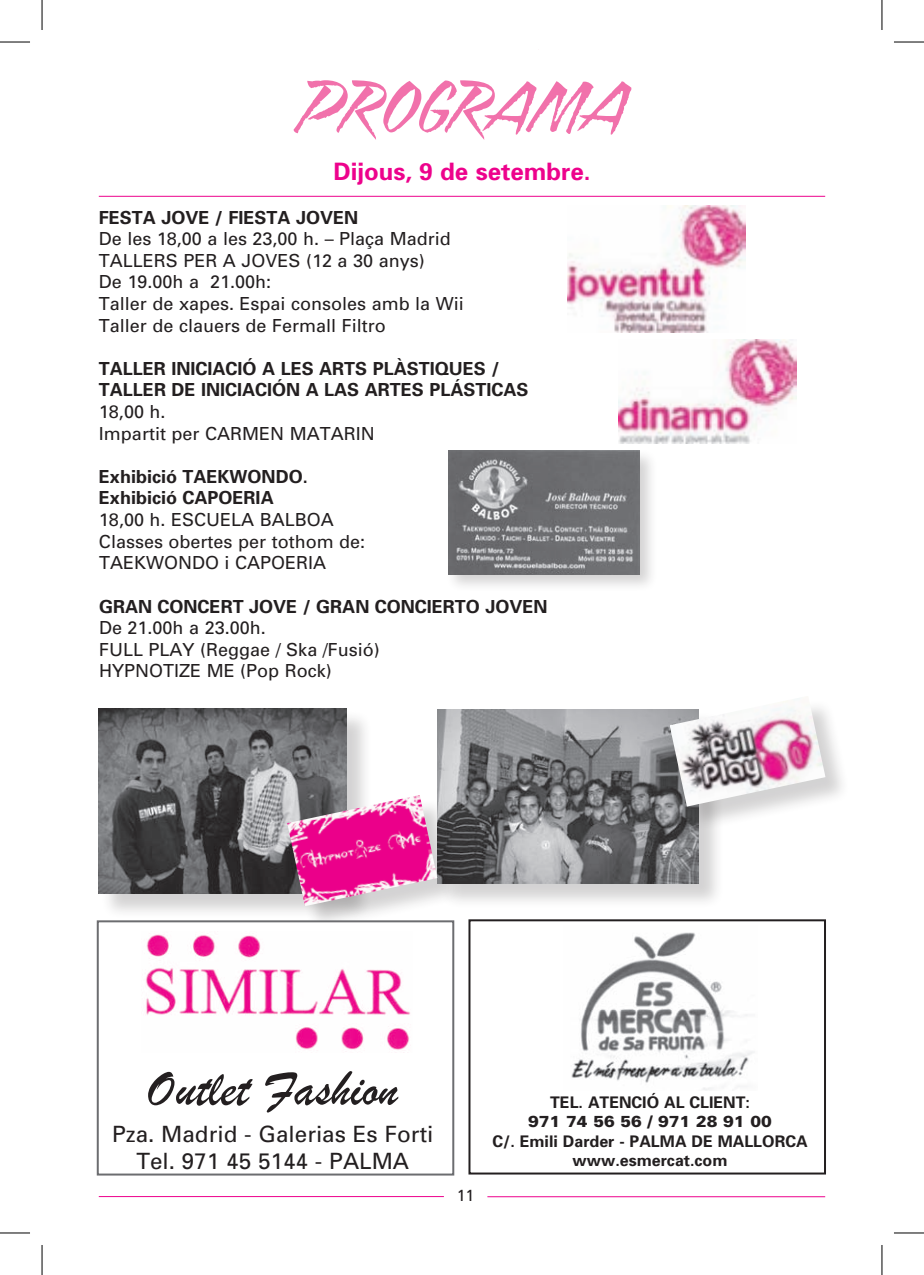
<style>
.page{position:relative;width:924px;height:1275px;background:#fff}
.page>*{position:absolute;margin:0;border:0;box-sizing:border-box;transform-origin:0 0}
.t1{font:italic 66px "Blaze ITC";color:#f171ab}
.t2{font:52px "Brush Script";color:#231f20}
.t3{font:700 24px "Univers";color:#ed028c}
.t4{font:22.4px/27px "Univers";color:#231f20;text-align:center}
.t5{font:18px/21.6px "Univers";color:#231f20}
.t6{font:700 18px/21.6px "Univers";color:#231f20}
.t7{font:700 16px/19.2px "Univers";color:#231f20;text-align:center}
.t8{font:900 16px "Univers";color:#231f20}
.t9{font:16px "Frutiger";color:#231f20}
</style>
<div class="page">
<hr style="left:99px;top:1196px;width:344px;height:1px;background:#ed028c">
<hr style="left:487px;top:1196px;width:337px;height:1px;background:#ed028c">
<hr style="left:99px;top:196px;width:725px;height:1px;background:#ed028c">
<div style="left:445px;top:448px;width:213px;height:144px;background:#231f20;opacity:.2"></div>
<img style="left:448px;top:451px;width:191px;height:123px">
<div style="left:438px;top:711px;width:285px;height:198px;background:#231f20;opacity:.2"></div>
<img style="left:437px;top:709px;width:260px;height:174px">
<div style="left:100px;top:709px;width:271px;height:210px;background:#231f20;opacity:.2"></div>
<img style="left:98px;top:708px;width:248px;height:185px">
<div style="left:670px;top:697px;width:178px;height:133px;background:#231f20;opacity:.2"></div>
<img style="left:669px;top:697px;width:156px;height:109px">
<div style="left:288px;top:796px;width:172px;height:134px;background:#231f20;opacity:.2"></div>
<img style="left:287px;top:795px;width:150px;height:111px">
<img style="left:567px;top:206px;width:178px;height:127px">
<img style="left:618px;top:340px;width:178px;height:104px">
<div style="left:468px;top:919px;width:357px;height:255px;background:#fff;border:2px solid #231f20"></div>
<img style="left:571px;top:932px;width:183px;height:159px">
<div style="left:98px;top:921px;width:355px;height:253px;background:#fff"></div>
<img style="left:145px;top:934px;width:265px;height:116px">
<div style="left:97px;top:920px;width:357px;height:255px;border:2px solid #6c6d70"></div>
<hr style="left:0;top:42px;width:30px;height:1px;background:#000">
<hr style="left:893px;top:42px;width:30px;height:1px;background:#000">
<hr style="left:0;top:1232px;width:30px;height:1px;background:#000">
<hr style="left:893px;top:1232px;width:30px;height:1px;background:#000">
<hr style="left:42px;top:0;width:1px;height:30px;background:#000">
<hr style="left:42px;top:1245px;width:1px;height:30px;background:#000">
<hr style="left:881px;top:0;width:1px;height:30px;background:#000">
<hr style="left:881px;top:1245px;width:1px;height:30px;background:#000">
<h1 class="t1" style="left:302px;top:49px;width:327px">PROGRAMA</h1>
<h3 class="t3" style="left:333px;top:156px;width:258px">DIJOUS, 9 DE SETEMBRE.</h3>
<p class="t6" style="left:99px;top:206px;width:261px">FESTA JOVE / FIESTA JOVEN</p>
<p class="t5" style="left:99px;top:228px;width:366px">De les 18,00 a les 23,00 h. – Plaça Madrid TALLERS PER A JOVES (12 a 30 anys)<br>De 19.00h a 21.00h:<br>Taller de xapes. Espai consoles amb la Wii Taller de clauers de Fermall Filtro</p>
<p class="t6" style="left:99px;top:357px;width:24px">TALLER</p>
<p class="t6" style="left:171px;top:357px;width:16px">INICIACI</p>
<p class="t6" style="left:242px;top:357px;width:50px">Ó A LES</p>
<p class="t6" style="left:319px;top:357px;width:26px">ARTS</p>
<p class="t6" style="left:372px;top:357px;width:47px">PLÀSTIQUES</p>
<p class="t6" style="left:491px;top:357px;width:9px">/</p>
<p class="t6" style="left:99px;top:378px;width:24px">TALLER</p>
<p class="t6" style="left:171px;top:378px;width:40px">DE INICIACI</p>
<p class="t6" style="left:272px;top:378px;width:65px">ÓNALAS</p>
<p class="t6" style="left:364px;top:378px;width:26px">ARTES</p>
<p class="t6" style="left:429px;top:378px;width:46px">PLÁSTICAS</p>
<p class="t5" style="left:99px;top:400px;width:277px">18,00 h.<br>Impartit per CARMEN MATARIN</p>
<p class="t6" style="left:99px;top:465px;width:210px">EXHIBICIÓ TAEKWONDO.<br>EXHIBICIÓ CAPOERIA</p>
<p class="t5" style="left:99px;top:508px;width:268px">18,00 h. ESCUELA BALBOA<br>Classes obertes per tothom de:<br>TAEKWONDO i CAPOERIA</p>
<p class="t6" style="left:99px;top:594px;width:450px">GRAN CONCERT JOVE / GRAN CONCIERTO JOVEN</p>
<p class="t5" style="left:99px;top:616px;width:282px">De 21.00h a 23.00h.<br>FULL PLAY (Reggae / Ska /Fusió)<br>HYPNOTIZE ME (Pop Rock)</p>
<h2 class="t2" style="left:146px;top:1057px;width:253px">Outlet Fashion</h2>
<p class="t4" style="left:112px;top:1120px;width:323px">Pza. Madrid - Galerias Es Forti<br>Tel. 971 45 5144 - PALMA</p>
<p class="t9" style="left:456px;top:1186px;width:19px">11</p>
<p class="t7" style="left:550px;top:1092px;width:201px">TEL. ATENCIÓ AL CLIENT:</p>
<p class="t8" style="left:528px;top:1111px;width:245px">971 74 56 56 / 971 28 91 00</p>
<p class="t7" style="left:492px;top:1130px;width:316px">C/. EMILI DARDER - PALMA DE MALLORCA<br>WWW.ESMERCAT.COM</p>
</div>
